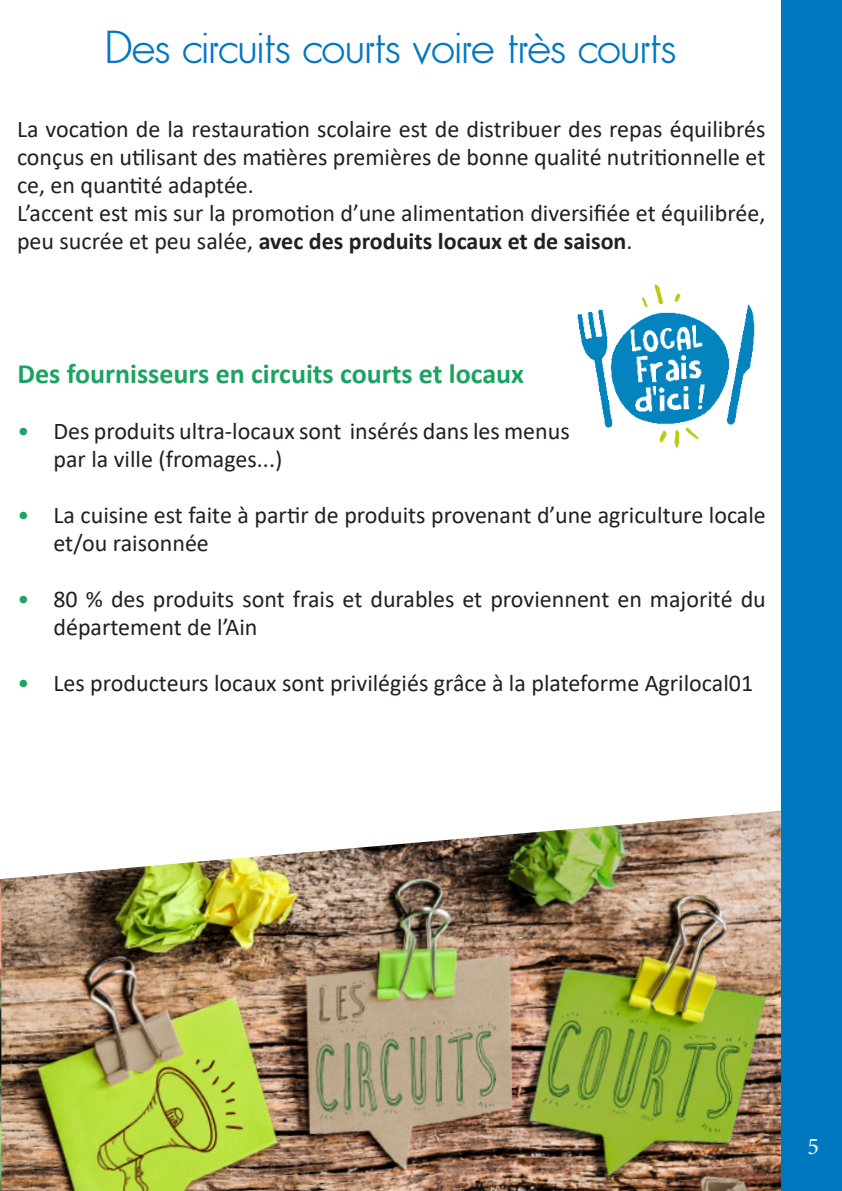
<style>
.page{position:relative;width:842px;height:1191px;background:#fff}
.page>*{position:absolute;margin:0;border:0;box-sizing:border-box;transform-origin:0 0}
.t1{font:300 44px "Futura Classic W01";color:#0078c0}
.t2{font:700 28px "Calibri";color:#1aa361}
.t3{font:24px/28px "Calibri";color:#231f20}
.t4{font:24px "Minion Pro";color:#fff}
.s1{font-weight:700}
.s2{color:#1aa361}
</style>
<div class="page">
<div style="left:781px;top:0;width:61px;height:1191px;background:#0078c0"></div>
<img style="left:0;top:879px;width:1px;height:312px">
<img style="left:1px;top:810px;width:780px;height:381px">
<img style="left:577px;top:284px;width:178px;height:164px">
<p class="t1" style="left:106px;top:21px;width:571px">Des circuits courts voire très courts</p>
<p class="t3" style="left:17px;top:114px;width:750px;text-align:justify">La vocation de la restauration scolaire est de distribuer des repas équilibrés conçus en utilisant des matières premières de bonne qualité nutritionnelle et ce, en quantité adaptée.</p>
<p class="t3" style="left:17px;top:198px;width:750px">L’accent est mis sur la promotion d’une alimentation diversifiée et équilibrée, peu sucrée et peu salée, <span class="s1">avec des produits locaux et de saison</span>.</p>
<p class="t2" style="left:17px;top:353px;width:508px">Des fournisseurs en circuits courts et locaux</p>
<p class="t3" style="left:53px;top:416px;width:518px;text-indent:-36px"><span class="s2">•</span> Des produits ultra-locaux sont insérés dans les menus par la ville (fromages...)</p>
<p class="t3" style="left:53px;top:500px;width:714px;text-indent:-36px"><span class="s2">•</span> La cuisine est faite à partir de produits provenant d’une agriculture locale et/ou raisonnée</p>
<p class="t3" style="left:53px;top:584px;width:714px;text-indent:-36px"><span class="s2">•</span> 80 % des produits sont frais et durables et proviennent en majorité du département de l’Ain</p>
<p class="t3" style="left:17px;top:668px;width:737px"><span class="s2">•</span> Les producteurs locaux sont privilégiés grâce à la plateforme Agrilocal01</p>
<p class="t4" style="left:807px;top:1130px;width:13px">5</p>
</div>
